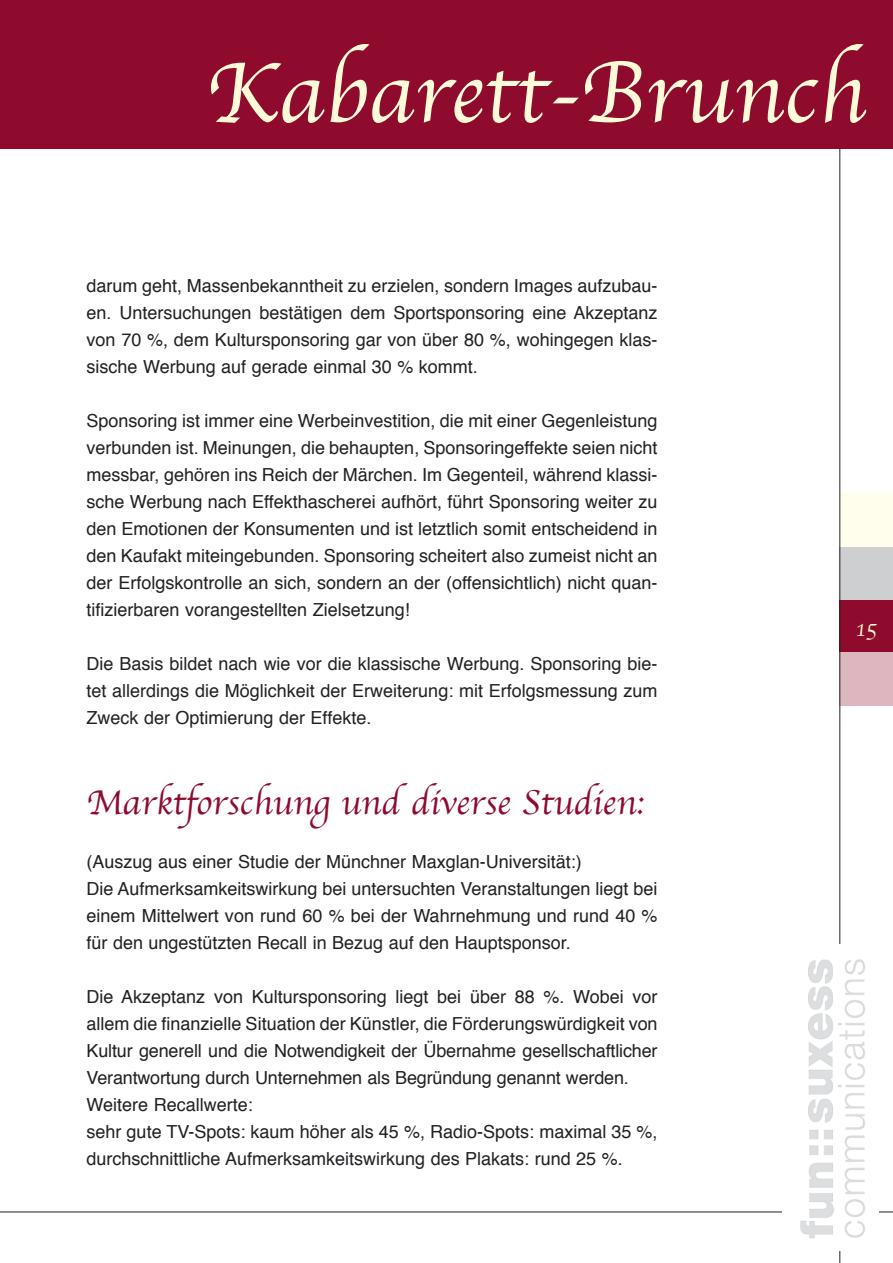
<style>
.page{position:relative;width:893px;height:1263px;background:#fff}
.page>*{position:absolute;margin:0;border:0;box-sizing:border-box;transform-origin:0 0}
.t1{font:90px "Apple Chancery";color:#fffbd9}
.t2{font:36px "Apple Chancery";color:#8e0b2e}
.t3{font:24px "Apple Chancery";color:#fffad0}
.t4{font:18px/27px "Helvetica";color:#212125;text-align:justify}
</style>
<div class="page">
<div style="left:840px;top:600px;width:53px;height:53px;background:#8e0b2e"></div>
<div style="left:840px;top:546px;width:53px;height:54px;background:#cdcfd1"></div>
<div style="left:840px;top:493px;width:53px;height:53px;background:#fffdec"></div>
<div style="left:840px;top:653px;width:53px;height:53px;background:#ddb6c0"></div>
<hr style="left:840px;top:7px;width:1px;height:1256px;background:#212125">
<div style="left:0;top:0;width:893px;height:149px;background:#8e0b2e"></div>
<hr style="left:0;top:1212px;width:893px;height:1px;background:#212125">
<div style="left:782px;top:944px;width:97px;height:306px;background:#fff"></div>
<img style="left:800px;top:959px;width:65px;height:280px">
<h1 class="t1" style="left:206px;top:21px;width:662px">Kabarett-Brunch</h1>
<p class="t4" style="left:87px;top:271px;width:573px">darum geht, Massenbekanntheit zu erzielen, sondern Images aufzubau&shy;en. Untersuchungen bestätigen dem Sportsponsoring eine Akzeptanz von 70 %, dem Kultursponsoring gar von über 80 %, wohingegen klas&shy;sische Werbung auf gerade einmal 30 % kommt.</p>
<p class="t4" style="left:87px;top:406px;width:573px">Sponsoring ist immer eine Werbeinvestition, die mit einer Gegenleistung verbunden ist. Meinungen, die behaupten, Sponsoringeffekte seien nicht messbar, gehören ins Reich der Märchen. Im Gegenteil, während klassi&shy;sche Werbung nach Effekthascherei aufhört, führt Sponsoring weiter zu den Emotionen der Konsumenten und ist letztlich somit entscheidend in den Kaufakt miteingebunden. Sponsoring scheitert also zumeist nicht an der Erfolgskontrolle an sich, sondern an der (offensichtlich) nicht quan&shy;tifizierbaren vorangestellten Zielsetzung!</p>
<p class="t4" style="left:87px;top:649px;width:573px">Die Basis bildet nach wie vor die klassische Werbung. Sponsoring bie&shy;tet allerdings die Möglichkeit der Erweiterung: mit Erfolgsmessung zum Zweck der Optimierung der Effekte.</p>
<p class="t2" style="left:87px;top:773px;width:559px">Marktforschung und diverse Studien:</p>
<p class="t4" style="left:87px;top:847px;width:497px">(Auszug aus einer Studie der Münchner Maxglan-Universität:)</p>
<p class="t4" style="left:87px;top:874px;width:573px">Die Aufmerksamkeitswirkung bei untersuchten Veranstaltungen liegt bei einem Mittelwert von rund 60 % bei der Wahrnehmung und rund 40 % für den ungestützten Recall in Bezug auf den Hauptsponsor.</p>
<p class="t4" style="left:87px;top:982px;width:573px">Die Akzeptanz von Kultursponsoring liegt bei über 88 %. Wobei vor allem die finanzielle Situation der Künstler, die Förderungswürdigkeit von Kultur generell und die Notwendigkeit der Übernahme gesellschaftlicher Verantwortung durch Unternehmen als Begründung genannt werden.</p>
<p class="t4" style="left:87px;top:1090px;width:168px">Weitere Recallwerte:</p>
<p class="t4" style="left:87px;top:1117px;width:572px">sehr gute TV-Spots: kaum höher als 45 %, Radio-Spots: maximal 35 %, durchschnittliche Aufmerksamkeitswirkung des Plakats: rund 25 %.</p>
<h3 class="t3" style="left:855px;top:609px;width:23px">15</h3>
</div>
